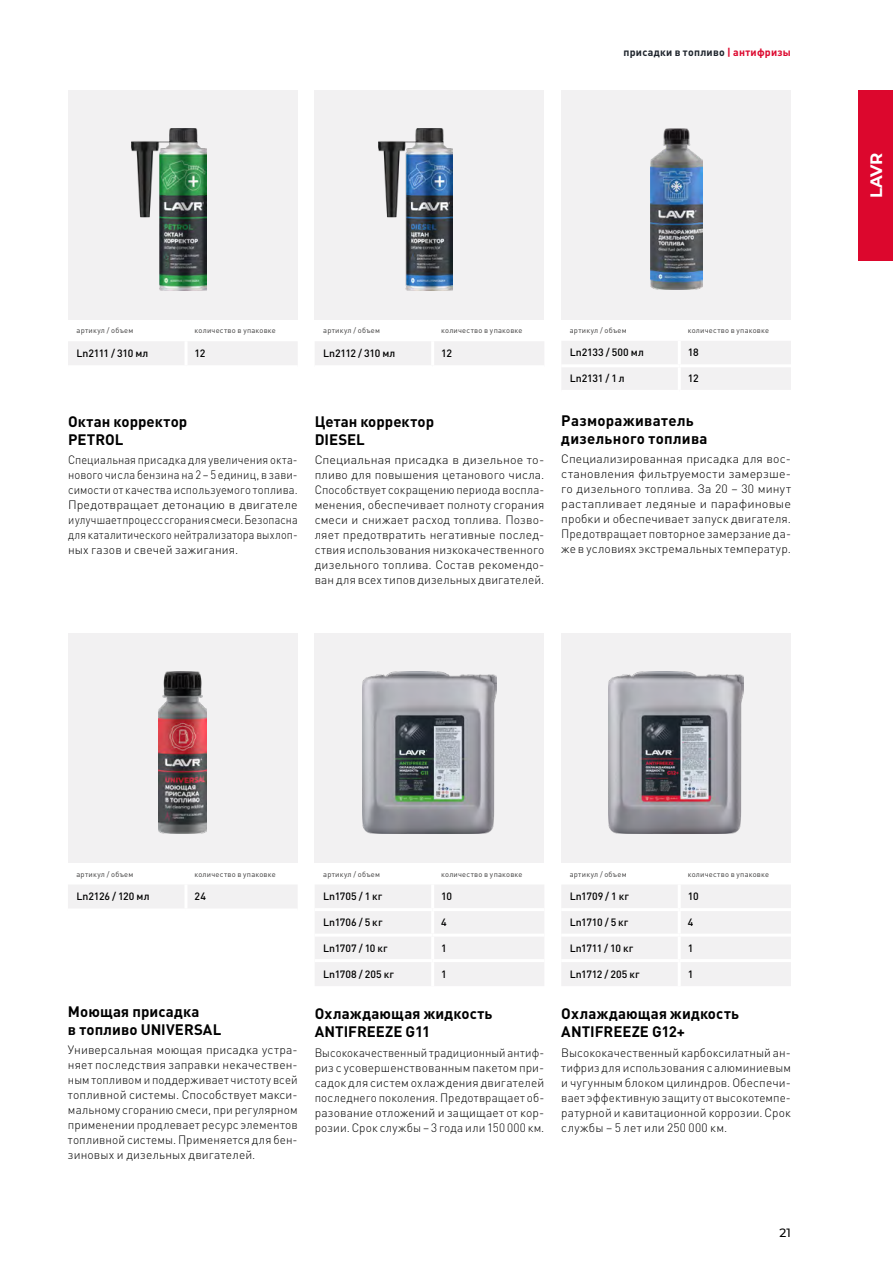
<style>
.page{position:relative;width:893px;height:1263px;background:#fff}
.page>*{position:absolute;margin:0;border:0;box-sizing:border-box;transform-origin:0 0}
.t1{font:700 16.5px "Montserrat";color:#fff}
.t2{font:700 15px/18px "DIN Pro";letter-spacing:.01em;color:#000}
.t3{font:300 12px/15px "DIN Pro";letter-spacing:.01em;color:#000;text-align:justify}
.t4{font:300 12px/15px "DIN Pro";letter-spacing:.01em;color:#000;text-align:justify;scale:1.04 1}
.t5{font:300 12px/15px "DIN Pro";letter-spacing:.01em;color:#000;text-align:justify;scale:.93 1}
.t6{font:300 12px/15px "DIN Pro";letter-spacing:.01em;color:#000;text-align:justify;scale:.94 1}
.t7{font:500 12px "Montserrat";color:#000}
.t8{font:500 10.5px "DIN Pro";letter-spacing:-.005em;color:#000}
.t9{font:700 10.5px "DIN Pro";letter-spacing:.03em;color:#1e242c}
.t10{font:500 10.5px "DIN Pro";letter-spacing:-.035em;color:#000}
.t11{font:500 10.5px "DIN Pro";letter-spacing:-.025em;color:#000}
.t12{font:7.5px "DIN Pro";letter-spacing:.03em;color:#3d3c3c}
.s1{color:#dc072d}
</style>
<div class="page">
<div style="left:68px;top:90px;width:230px;height:230px;background:#f2f1f2"></div>
<div style="left:315px;top:90px;width:229px;height:230px;background:#f2f1f2"></div>
<div style="left:561px;top:90px;width:230px;height:230px;background:#f2f1f2"></div>
<div style="left:68px;top:634px;width:230px;height:229px;background:#f2f1f2"></div>
<div style="left:315px;top:634px;width:229px;height:229px;background:#f2f1f2"></div>
<div style="left:561px;top:634px;width:230px;height:229px;background:#f2f1f2"></div>
<div style="left:68px;top:885px;width:229px;height:23px;background:#f2f1f2"></div>
<hr style="left:184px;top:884px;width:3px;height:24px;background:#fff">
<img style="left:159px;top:672px;width:48px;height:161px">
<div style="left:315px;top:885px;width:229px;height:101px;background:#f2f1f2"></div>
<hr style="left:431px;top:884px;width:3px;height:24px;background:#fff">
<hr style="left:315px;top:908px;width:118px;height:3px;background:#fff">
<hr style="left:433px;top:908px;width:111px;height:3px;background:#fff">
<hr style="left:431px;top:911px;width:3px;height:22px;background:#fff">
<hr style="left:315px;top:933px;width:118px;height:3px;background:#fff">
<hr style="left:433px;top:933px;width:111px;height:3px;background:#fff">
<hr style="left:431px;top:936px;width:3px;height:23px;background:#fff">
<hr style="left:315px;top:959px;width:118px;height:3px;background:#fff">
<hr style="left:433px;top:959px;width:111px;height:3px;background:#fff">
<hr style="left:431px;top:962px;width:3px;height:24px;background:#fff">
<div style="left:561px;top:885px;width:230px;height:101px;background:#f2f1f2"></div>
<hr style="left:678px;top:884px;width:3px;height:24px;background:#fff">
<hr style="left:561px;top:908px;width:118px;height:3px;background:#fff">
<hr style="left:679px;top:908px;width:112px;height:3px;background:#fff">
<hr style="left:678px;top:911px;width:3px;height:22px;background:#fff">
<hr style="left:561px;top:933px;width:118px;height:3px;background:#fff">
<hr style="left:679px;top:933px;width:112px;height:3px;background:#fff">
<hr style="left:678px;top:936px;width:3px;height:23px;background:#fff">
<hr style="left:561px;top:959px;width:118px;height:3px;background:#fff">
<hr style="left:679px;top:959px;width:112px;height:3px;background:#fff">
<hr style="left:678px;top:962px;width:3px;height:24px;background:#fff">
<div style="left:562px;top:341px;width:229px;height:49px;background:#f2f1f2"></div>
<hr style="left:678px;top:341px;width:3px;height:23px;background:#fff">
<hr style="left:561px;top:364px;width:118px;height:3px;background:#fff">
<hr style="left:679px;top:364px;width:112px;height:3px;background:#fff">
<hr style="left:678px;top:367px;width:3px;height:23px;background:#fff">
<img style="left:650px;top:129px;width:52px;height:161px">
<img style="left:609px;top:672px;width:134px;height:161px">
<img style="left:362px;top:672px;width:135px;height:161px">
<div style="left:859px;top:90px;width:34px;height:170px;background:#dc072d"></div>
<div style="left:68px;top:341px;width:230px;height:24px;background:#f2f1f2"></div>
<hr style="left:185px;top:341px;width:3px;height:24px;background:#fff">
<div style="left:315px;top:341px;width:229px;height:24px;background:#f2f1f2"></div>
<hr style="left:431px;top:341px;width:3px;height:24px;background:#fff">
<img style="left:378px;top:129px;width:75px;height:161px">
<img style="left:132px;top:129px;width:74px;height:161px">
<p class="t9" style="left:623px;top:44px;width:169px">присадки в топливо <span class="s1">| антифризы</span></p>
<p class="t12" style="left:77px;top:325px;width:58px">артикул / объем</p>
<p class="t12" style="left:195px;top:325px;width:83px">количество в упаковке</p>
<p class="t8" style="left:77px;top:345px;width:73px">Ln2111 / 310 мл</p>
<p class="t8" style="left:195px;top:345px;width:12px">12</p>
<p class="t2" style="left:68px;top:411px;width:121px">Октан корректор<br>PETROL</p>
<p class="t5" style="left:68px;top:451px;width:248px">Специальная присадка для увеличения окта&shy;нового числа бензина на 2 – 5 единиц, в зави&shy;симости от качества используемого топлива.<br>Предотвращает детонацию в двигателе и улучшает процесс сгорания смеси. Безопасна для каталитического нейтрализатора выхлоп&shy;ных газов и свечей зажигания.</p>
<p class="t12" style="left:323px;top:325px;width:58px">артикул / объем</p>
<p class="t12" style="left:441px;top:325px;width:83px">количество в упаковке</p>
<p class="t8" style="left:323px;top:345px;width:74px">Ln2112 / 310 мл</p>
<p class="t8" style="left:441px;top:345px;width:12px">12</p>
<p class="t2" style="left:315px;top:411px;width:121px">Цетан корректор<br>DIESEL</p>
<p class="t4" style="left:315px;top:451px;width:222px">Специальная присадка в дизельное то&shy;пливо для повышения цетанового числа.<br>Способствует сокращению периода воспла&shy;менения, обеспечивает полноту сгорания смеси и снижает расход топлива. Позво&shy;ляет предотвратить негативные послед&shy;ствия использования низкокачественного дизельного топлива. Cостав рекомендо&shy;ван для всех типов дизельных двигателей.</p>
<p class="t12" style="left:570px;top:324px;width:58px">артикул / объем</p>
<p class="t12" style="left:688px;top:324px;width:83px">количество в упаковке</p>
<p class="t8" style="left:570px;top:344px;width:76px">Ln2133 / 500 мл</p>
<p class="t8" style="left:688px;top:344px;width:13px">18</p>
<p class="t8" style="left:570px;top:370px;width:57px">Ln2131 / 1 л</p>
<p class="t8" style="left:688px;top:370px;width:12px">12</p>
<p class="t2" style="left:561px;top:410px;width:148px">Размораживатель дизельного топлива</p>
<p class="t3" style="left:561px;top:450px;width:231px">Специализированная присадка для вос&shy;становления фильтруемости замерзше&shy;го дизельного топлива. За 20 – 30 минут растапливает ледяные и парафиновые пробки и обеспечивает запуск двигателя.<br>Предотвращает повторное замерзание да&shy;же в условиях экстремальных температур.</p>
<h1 class="t1" style="left:864px;top:198px;width:47px;rotate:-90deg">LAVR</h1>
<p class="t12" style="left:76px;top:868px;width:58px">артикул / объем</p>
<p class="t12" style="left:194px;top:868px;width:83px">количество в упаковке</p>
<p class="t8" style="left:76px;top:888px;width:75px">Ln2126 / 120 мл</p>
<p class="t8" style="left:194px;top:888px;width:13px">24</p>
<p class="t2" style="left:68px;top:1001px;width:155px">Моющая присадка<br>в топливо UNIVERSAL</p>
<p class="t3" style="left:68px;top:1041px;width:231px">Универсальная моющая присадка устра&shy;няет последствия заправки некачествен&shy;ным топливом и поддерживает чистоту всей топливной системы. Способствует макси&shy;мальному сгоранию смеси, при регулярном применении продлевает ресурс элементов топливной системы. Применяется для бен&shy;зиновых и дизельных двигателей.</p>
<p class="t12" style="left:323px;top:868px;width:58px">артикул / объем</p>
<p class="t12" style="left:441px;top:868px;width:83px">количество в упаковке</p>
<p class="t8" style="left:323px;top:888px;width:61px">Ln1705 / 1 кг</p>
<p class="t8" style="left:441px;top:888px;width:13px">10</p>
<p class="t8" style="left:323px;top:914px;width:61px">Ln1706 / 5 кг</p>
<p class="t8" style="left:441px;top:914px;width:7px">4</p>
<p class="t8" style="left:323px;top:939px;width:66px">Ln1707 / 10 кг</p>
<p class="t8" style="left:441px;top:939px;width:7px">1</p>
<p class="t8" style="left:323px;top:965px;width:72px">Ln1708 / 205 кг</p>
<p class="t8" style="left:441px;top:965px;width:7px">1</p>
<p class="t2" style="left:315px;top:1003px;width:179px">Охлаждающая жидкость<br>ANTIFREEZE G11</p>
<p class="t6" style="left:315px;top:1044px;width:246px">Высококачественный традиционный антиф&shy;риз с усовершенствованным пакетом при&shy;садок для систем охлаждения двигателей последнего поколения. Предотвращает об&shy;разование отложений и защищает от кор&shy;розии. Срок службы – 3 года или 150 000 км.</p>
<p class="t12" style="left:570px;top:868px;width:58px">артикул / объем</p>
<p class="t12" style="left:688px;top:868px;width:83px">количество в упаковке</p>
<p class="t8" style="left:570px;top:888px;width:61px">Ln1709 / 1 кг</p>
<p class="t8" style="left:688px;top:888px;width:13px">10</p>
<p class="t11" style="left:570px;top:914px;width:60px">Ln1710 / 5 кг</p>
<p class="t8" style="left:688px;top:914px;width:7px">4</p>
<p class="t10" style="left:570px;top:939px;width:65px">Ln1711 / 10 кг</p>
<p class="t8" style="left:688px;top:939px;width:7px">1</p>
<p class="t8" style="left:570px;top:965px;width:71px">Ln1712 / 205 кг</p>
<p class="t8" style="left:688px;top:965px;width:7px">1</p>
<p class="t2" style="left:561px;top:1003px;width:179px">Охлаждающая жидкость<br>ANTIFREEZE G12+</p>
<p class="t3" style="left:561px;top:1044px;width:231px">Высококачественный карбоксилатный ан&shy;тифриз для использования с алюминиевым и чугунным блоком цилиндров. Обеспечи&shy;вает эффективную защиту от высокотемпе&shy;ратурной и кавитационной коррозии. Срок службы – 5 лет или 250 000 км.</p>
<p class="t7" style="left:780px;top:1224px;width:13px">21</p>
</div>
